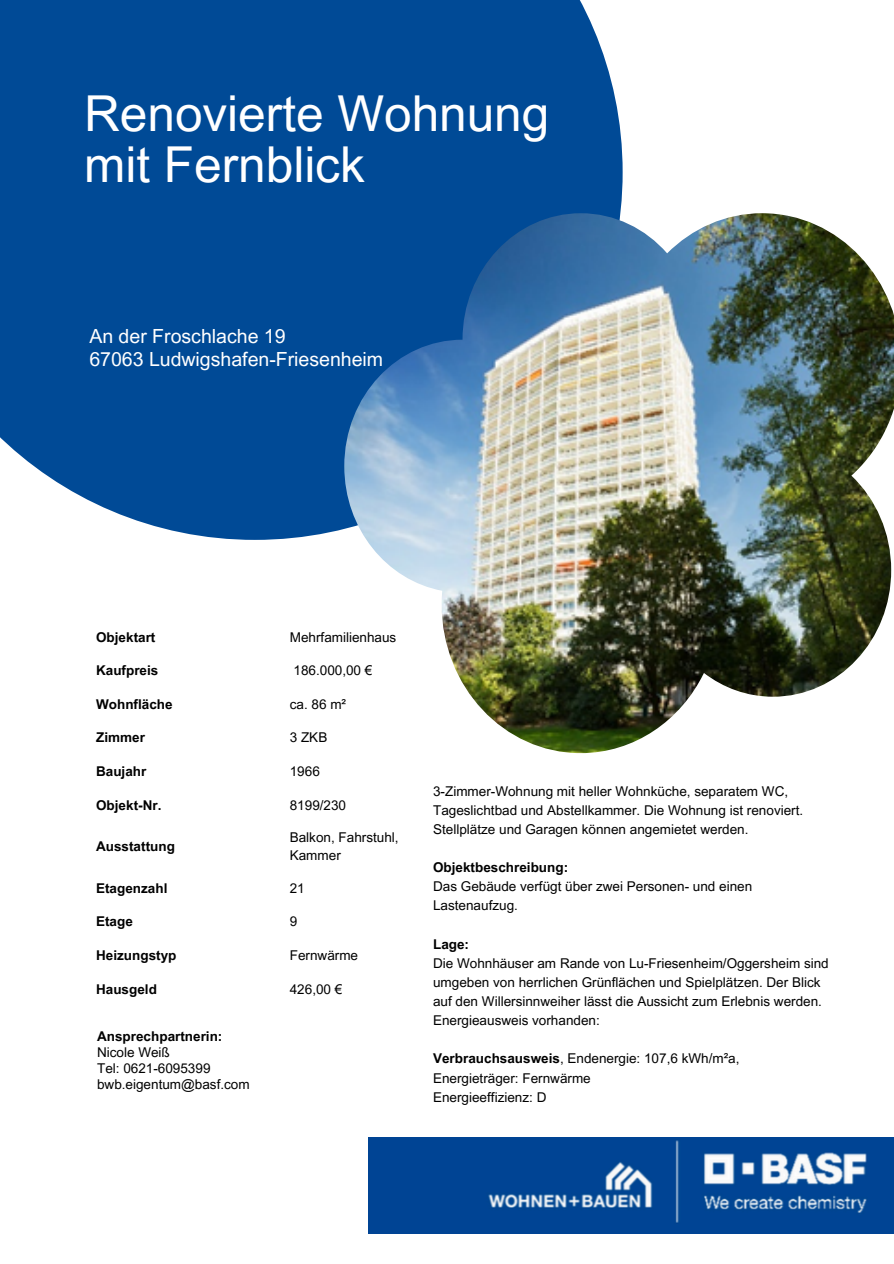
<style>
.page{position:relative;width:894px;height:1264px;background:#fff}
.page>*{position:absolute;margin:0;border:0;box-sizing:border-box;transform-origin:0 0}
.t1{font:49.5px/51.8px "Arial MT Pro";color:#fff}
.t2{font:19.5px/22.5px "Arial MT Pro";color:#fff}
.t3{font:13.5px/19.2px "Arial MT Pro";color:#000}
.t4{font:700 13.5px "Arial MT Pro";color:#000}
.s1{font-weight:700}
</style>
<div class="page">
<div style="left:0;top:0;width:622px;height:540px;background:#004a96"></div>
<img style="left:344px;top:213px;width:549px;height:540px">
<img style="left:369px;top:1137px;width:524px;height:95px">
<p class="t1" style="left:84px;top:94px;width:466px">Renovierte Wohnung mit Fernblick</p>
<p class="t2" style="left:89px;top:327px;width:295px">An der Froschlache 19<br>67063 Ludwigshafen-Friesenheim</p>
<h2 class="t4" style="left:96px;top:632px;width:61px">Objektart</h2>
<p class="t3" style="left:290px;top:629px;width:108px">Mehrfamilienhaus</p>
<p class="t4" style="left:96px;top:665px;width:64px">Kaufpreis</p>
<p class="t3" style="left:293px;top:662px;width:80px">186.000,00 €</p>
<p class="t4" style="left:96px;top:699px;width:78px">Wohnfläche</p>
<p class="t3" style="left:290px;top:696px;width:58px">ca. 86 m²</p>
<p class="t4" style="left:96px;top:732px;width:50px">Zimmer</p>
<p class="t3" style="left:290px;top:729px;width:39px">3 ZKB</p>
<p class="t4" style="left:96px;top:766px;width:52px">Baujahr</p>
<p class="t3" style="left:290px;top:763px;width:32px">1966</p>
<p class="t4" style="left:96px;top:799px;width:67px">Objekt-Nr.</p>
<p class="t3" style="left:290px;top:797px;width:58px">8199/230</p>
<p class="t4" style="left:96px;top:841px;width:80px">Ausstattung</p>
<p class="t3" style="left:290px;top:830px;width:110px;line-height:18px">Balkon, Fahrstuhl,<br>Kammer</p>
<p class="t4" style="left:96px;top:883px;width:73px">Etagenzahl</p>
<p class="t3" style="left:290px;top:880px;width:17px">21</p>
<p class="t4" style="left:96px;top:916px;width:38px">Etage</p>
<p class="t3" style="left:290px;top:913px;width:9px">9</p>
<p class="t4" style="left:96px;top:950px;width:82px">Heizungstyp</p>
<p class="t3" style="left:290px;top:947px;width:70px">Fernwärme</p>
<p class="t4" style="left:96px;top:983px;width:62px">Hausgeld</p>
<p class="t3" style="left:290px;top:981px;width:54px">426,00 €</p>
<p class="t4" style="left:97px;top:1031px;width:127px">Ansprechpartnerin:</p>
<p class="t3" style="left:97px;top:1044px;width:74px">Nicole Weiß</p>
<p class="t3" style="left:97px;top:1060px;width:115px">Tel: 0621-6095399</p>
<p class="t3" style="left:97px;top:1076px;width:154px">bwb.eigentum@basf.com</p>
<p class="t3" style="left:433px;top:783px;width:371px">3-Zimmer-Wohnung mit heller Wohnküche, separatem WC,<br>Tageslichtbad und Abstellkammer. Die Wohnung ist renoviert.<br>Stellplätze und Garagen können angemietet werden.</p>
<p class="t4" style="left:433px;top:862px;width:137px">Objektbeschreibung:</p>
<p class="t3" style="left:433px;top:878px;width:320px">Das Gebäude verfügt über zwei Personen- und einen<br>Lastenaufzug.</p>
<p class="t4" style="left:433px;top:938px;width:38px">Lage:</p>
<p class="t3" style="left:433px;top:955px;width:397px">Die Wohnhäuser am Rande von Lu-Friesenheim/Oggersheim sind umgeben von herrlichen Grünflächen und Spielplätzen. Der Blick auf den Willersinnweiher lässt die Aussicht zum Erlebnis werden.</p>
<p class="t3" style="left:433px;top:1012px;width:168px">Energieausweis vorhanden:</p>
<p class="t3" style="left:433px;top:1050px;width:308px"><span class="s1">Verbrauchsausweis</span>, Endenergie: 107,6 kWh/m²a,</p>
<p class="t3" style="left:433px;top:1069px;width:159px">Energieträger: Fernwärme</p>
<p class="t3" style="left:433px;top:1089px;width:115px">Energieeffizienz: D</p>
</div>
